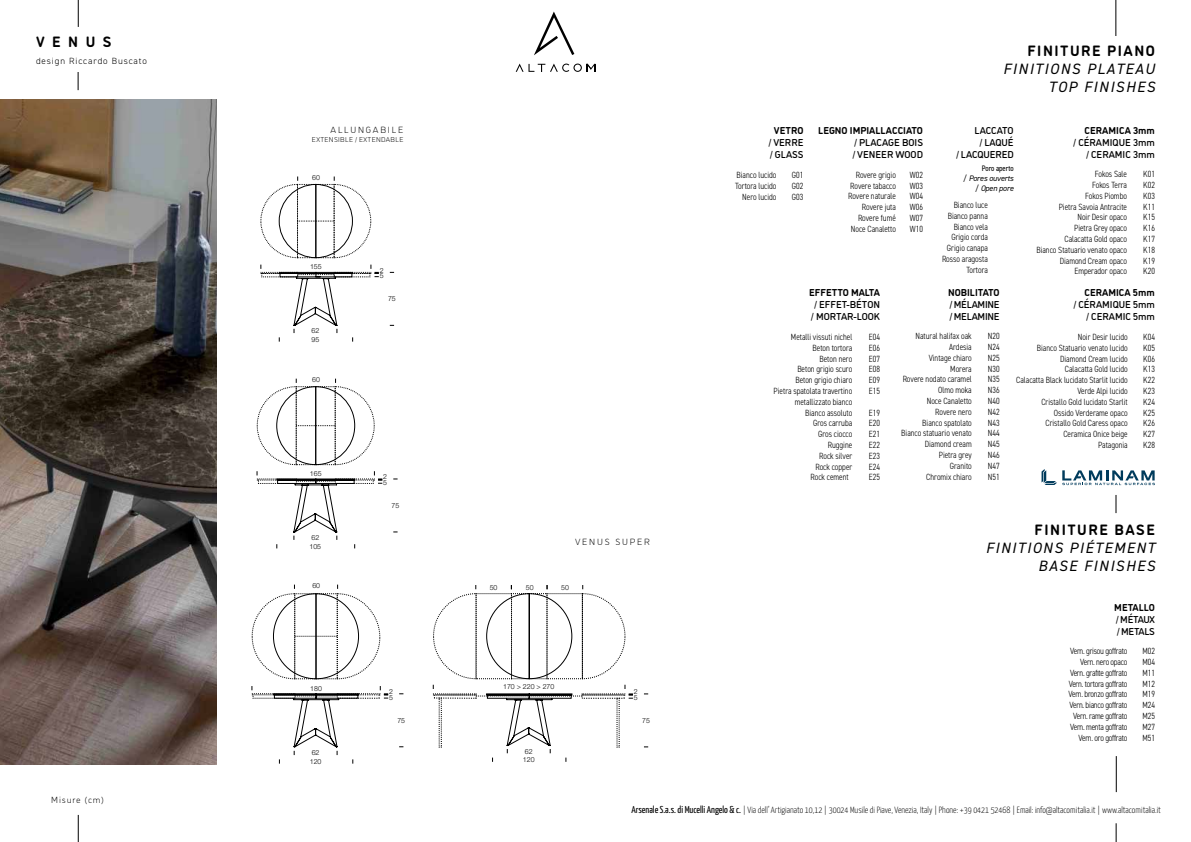
<style>
.page{position:relative;width:1191px;height:842px;background:#fff}
.page>*{position:absolute;margin:0;border:0;box-sizing:border-box;transform-origin:0 0}
.t1{font:italic 15px/18px "DIN2014";letter-spacing:.1em;color:#000;text-align:right}
.t2{font:700 15px "DI Nosaur";letter-spacing:.1em;color:#000}
.t3{font:500 10px/12px "DI Nosaur";color:#000;text-align:right}
.t4{font:700 10px "DI Nosaur";color:#000}
.t5{font:500 10px/12px "DI Nosaur";letter-spacing:-.03em;color:#000}
.t6{font:300 condensed 9px/10.8px "DIN2014";color:#000;text-align:justify}
.t7{font:300 condensed 9px/10.8px "DIN2014";letter-spacing:-.025em;color:#000;text-align:right}
.t8{font:300 9px "Yanone Kaffeesatz";color:#000}
.t9{font:300 9px "DIN2014";letter-spacing:.1em;color:#000}
.t10{font:300 9px "DI Nosaur";letter-spacing:.2em;color:#000}
.t11{font:300 9px "DI Nosaur";letter-spacing:.1em;color:#000}
.t12{font:italic 8px/9.6px "DIN2014";letter-spacing:-.02em;color:#000;text-align:right}
.t13{font:condensed 8px "DIN2014";color:#000}
.t14{font:300 7px/8.6px "Helvetica Neue LT Std";color:#000}
.t15{font:300 7px "DI Nosaur";letter-spacing:.05em;color:#000}
.s1{color:#fff}
.s2{font-weight:400;font-size:10px}
</style>
<div class="page">
<hr style="left:1115px;top:0;width:1px;height:36px;background:#000">
<svg style="left:1116px;top:823px;width:1px;height:19px"></svg>
<svg style="left:534px;top:12px;width:40px;height:43px"></svg>
<svg style="left:516px;top:64px;width:79px;height:8px"></svg>
<svg style="left:78px;top:0;width:1px;height:27px"></svg>
<svg style="left:78px;top:72px;width:1px;height:18px"></svg>
<svg style="left:78px;top:815px;width:1px;height:27px"></svg>
<img style="left:0;top:99px;width:216px;height:665px">
<svg style="left:1041px;top:469px;width:114px;height:16px"></svg>
<svg style="left:1115px;top:495px;width:1px;height:18px"></svg>
<hr style="left:1116px;top:756px;width:1px;height:36px;background:#000">
<svg style="left:261px;top:176px;width:110px;height:82px"></svg>
<div style="left:312px;top:175px;width:8px;height:5px;background:#fff"></div>
<svg style="left:261px;top:265px;width:118px;height:77px"></svg>
<div style="left:311px;top:337px;width:8px;height:5px;background:#fff"></div>
<div style="left:310px;top:264px;width:12px;height:5px;background:#fff"></div>
<svg style="left:257px;top:379px;width:117px;height:86px"></svg>
<div style="left:312px;top:377px;width:8px;height:5px;background:#fff"></div>
<svg style="left:257px;top:471px;width:126px;height:77px"></svg>
<div style="left:309px;top:544px;width:12px;height:5px;background:#fff"></div>
<div style="left:310px;top:471px;width:11px;height:5px;background:#fff"></div>
<svg style="left:252px;top:585px;width:128px;height:95px"></svg>
<div style="left:312px;top:583px;width:9px;height:5px;background:#fff"></div>
<svg style="left:252px;top:686px;width:137px;height:78px"></svg>
<div style="left:309px;top:759px;width:13px;height:5px;background:#fff"></div>
<div style="left:310px;top:686px;width:12px;height:5px;background:#fff"></div>
<svg style="left:433px;top:585px;width:200px;height:177px"></svg>
<div style="left:488px;top:583px;width:11px;height:8px;background:#fff"></div>
<div style="left:524px;top:583px;width:11px;height:8px;background:#fff"></div>
<div style="left:559px;top:583px;width:12px;height:8px;background:#fff"></div>
<div style="left:503px;top:684px;width:51px;height:5px;background:#fff"></div>
<h1 class="t2" style="left:36px;top:31px;width:77px">VENUS</h1>
<p class="t9" style="left:36px;top:55px;width:112px">design Riccardo Buscato</p>
<p class="t11" style="left:51px;top:794px;width:54px">Misure (cm)</p>
<p class="t10" style="left:330px;top:124px;width:74px">ALLUNGABILE</p>
<p class="t15" style="left:312px;top:134px;width:93px">EXTENSIBLE / EXTENDABLE</p>
<p class="t14" style="left:312px;top:173px;width:9px">60</p>
<p class="t14" style="left:310px;top:262px;width:13px">155</p>
<p class="t14" style="left:311px;top:326px;width:9px">62<br>95</p>
<p class="t14" style="left:312px;top:375px;width:9px">60</p>
<p class="t14" style="left:310px;top:469px;width:13px">165</p>
<p class="t14" style="left:309px;top:533px;width:13px">62<br>105</p>
<p class="t14" style="left:312px;top:581px;width:9px">60</p>
<p class="t14" style="left:310px;top:684px;width:13px">180</p>
<p class="t14" style="left:310px;top:748px;width:13px">62<br>120</p>
<p class="t14" style="left:380px;top:266px;width:5px">2</p>
<p class="t14" style="left:380px;top:271px;width:5px">5</p>
<p class="t14" style="left:388px;top:294px;width:9px">75</p>
<p class="t14" style="left:383px;top:472px;width:5px">2</p>
<p class="t14" style="left:383px;top:478px;width:5px">5</p>
<p class="t14" style="left:391px;top:501px;width:9px">75</p>
<p class="t14" style="left:389px;top:687px;width:5px">2</p>
<p class="t14" style="left:389px;top:693px;width:5px">5</p>
<p class="t14" style="left:397px;top:716px;width:9px">75</p>
<p class="t4" style="left:774px;top:123px;width:31px">VETRO</p>
<p class="t3" style="left:769px;top:136px;width:36px;text-align:left">/ VERRE / GLASS</p>
<p class="t6" style="left:735px;top:170px;width:43px;text-align:right">Bianco lucido<br>Tortora lucido<br>Nero lucido</p>
<p class="t6" style="left:792px;top:170px;width:13px">G01<br>G02<br>G03</p>
<p class="t4" style="left:818px;top:123px;width:106px">LEGNO IMPIALLACCIATO</p>
<p class="t3" style="left:853px;top:136px;width:72px;text-align:left">/ PLACAGE BOIS / VENEER WOOD</p>
<p class="t6" style="left:848px;top:169px;width:49px;text-align:right">Rovere grigio<br>Rovere tabacco<br>Rovere naturale<br>Rovere juta<br>Rovere fumé<br>Noce Canaletto</p>
<p class="t6" style="left:910px;top:169px;width:15px">W02<br>W03<br>W04<br>W06<br>W07<br>W10</p>
<h1 class="t2" style="left:1027px;top:40px;width:129px">FINITURE PIANO</h1>
<h1 class="t1" style="left:1003px;top:60px;width:153px">FINITIONS PLATEAU<br>TOP FINISHES</h1>
<p class="t3" style="left:956px;top:124px;width:59px">LACCATO<br>/ LAQUÉ<br>/ LACQUERED</p>
<p class="t13" style="left:981px;top:163px;width:33px">Poro aperto</p>
<p class="t12" style="left:963px;top:173px;width:52px">/ Pores ouverts / Open pore</p>
<p class="t6" style="left:942px;top:200px;width:47px;text-align:right">Bianco luce<br>Bianco panna<br>Bianco vela<br>Grigio corda<br>Grigio canapa<br>Rosso aragosta<br>Tortora</p>
<p class="t4" style="left:1084px;top:123px;width:72px">CERAMICA 3mm</p>
<p class="t3" style="left:1073px;top:136px;width:83px">/ CÉRAMIQUE 3mm / CERAMIC 3mm</p>
<p class="t6" style="left:1036px;top:169px;width:92px;text-align:right">Fokos Sale<br>Fokos Terra<br>Fokos Piombo<br>Pietra Savoia Antracite<br>Noir Desir opaco<br>Pietra Grey opaco<br>Calacatta Gold opaco<br>Bianco Statuario venato opaco<br>Diamond Cream opaco<br>Emperador opaco</p>
<p class="t6" style="left:1143px;top:169px;width:13px">K01<br>K02<br>K03<br>K11<br>K15<br>K16<br>K17<br>K18<br>K19<br>K20</p>
<p class="t10" style="left:575px;top:535px;width:76px">VENUS SUPER</p>
<p class="t14" style="left:490px;top:583px;width:9px">50</p>
<p class="t14" style="left:526px;top:583px;width:9px">50</p>
<p class="t14" style="left:561px;top:583px;width:9px">50</p>
<p class="t14" style="left:503px;top:682px;width:53px">170 &gt; 220 &gt; 270</p>
<p class="t14" style="left:523px;top:747px;width:13px">62<br>120</p>
<p class="t14" style="left:634px;top:687px;width:5px">2</p>
<p class="t14" style="left:634px;top:693px;width:5px">5</p>
<p class="t14" style="left:642px;top:716px;width:9px">75</p>
<p class="t4" style="left:809px;top:285px;width:72px">EFFETTO MALTA</p>
<p class="t3" style="left:811px;top:297px;width:70px;text-align:center">/ EFFET-BÉTON / MORTAR-LOOK</p>
<p class="t6" style="left:869px;top:331px;width:13px">E04<br>E06<br>E07<br>E08<br>E09<br>E15</p>
<p class="t6" style="left:869px;top:407px;width:13px">E19<br>E20<br>E21<br>E22<br>E23<br>E24<br>E25</p>
<p class="t4" style="left:948px;top:285px;width:53px">NOBILITATO</p>
<p class="t5" style="left:949px;top:297px;width:51px">/ MÉLAMINE / MELAMINE</p>
<p class="t6" style="left:901px;top:331px;width:72px;text-align:right">Natural halifax oak<br>Ardesia<br>Vintage chiaro<br>Morera<br>Rovere nodato caramel<br>Olmo moka<br>Noce Canaletto<br>Rovere nero<br>Bianco spatolato<br>Bianco statuario venato<br>Diamond cream<br>Pietra grey<br>Granito<br>Chromix chiaro</p>
<p class="t6" style="left:987px;top:331px;width:13px">N20<br>N24<br>N25<br>N30<br>N35<br>N36<br>N40<br>N42<br>N43<br>N44<br>N45<br>N46<br>N47<br>N51</p>
<p class="t4" style="left:1084px;top:285px;width:72px">CERAMICA 5mm</p>
<p class="t3" style="left:1073px;top:297px;width:83px">/ CÉRAMIQUE 5mm / CERAMIC 5mm</p>
<p class="t6" style="left:773px;top:331px;width:80px;text-align:right">Metalli vissuti nichel<br>Beton tortora<br>Beton nero<br>Beton grigio scuro<br>Beton grigio chiaro<br>Pietra spatolata travertino metallizzato bianco<br>Bianco assoluto<br>Gros carruba<br>Gros ciocco<br>Ruggine<br>Rock silver<br>Rock copper<br>Rock cement<span class="s1">o</span></p>
<p class="t6" style="left:1016px;top:331px;width:113px;text-align:right">Noir Desir lucido<br>Bianco Statuario venato lucido<br>Diamond Cream lucido<br>Calacatta Gold lucido<br>Calacatta Black lucidato Starlit lucido<br>Verde Alpi lucido<br>Cristallo Gold lucidato Starlit<br>Ossido Verderame opaco<br>Cristallo Gold Caress opaco<br>Ceramica Onice beige<br>Patagonia</p>
<p class="t6" style="left:1143px;top:331px;width:13px">K04<br>K05<br>K06<br>K13<br>K22<br>K23<br>K24<br>K25<br>K26<br>K27<br>K28</p>
<h1 class="t2" style="left:1034px;top:519px;width:122px">FINITURE BASE</h1>
<h1 class="t1" style="left:985px;top:539px;width:171px">FINITIONS PIÉTEMENT<br>BASE FINISHES</h1>
<p class="t4" style="left:1114px;top:599px;width:42px">METALLO</p>
<p class="t5" style="left:1116px;top:612px;width:40px">/ MÉTAUX / METALS</p>
<p class="t7" style="left:1068px;top:646px;width:60px">Vern. grisou goffrato<br>Vern. nero opaco<br>Vern. grafite goffrato<br>Vern. tortora goffrato<br>Vern. bronzo goffrato<br>Vern. bianco goffrato<br>Vern. rame goffrato<br>Vern. menta goffrato<br>Vern. oro goffrato</p>
<p class="t6" style="left:1142px;top:646px;width:14px">M02<br>M04<br>M11<br>M12<br>M19<br>M24<br>M25<br>M27<br>M51</p>
<p class="t8" style="left:631px;top:804px;width:531px"><span class="s2">Arsenale S.a.s. di Mucelli Angelo &amp; c.</span> | Via dell’ Artigianato 10,12 | 30024 Musile di Piave, Venezia, Italy | Phone: +39 0421 52468 | Email: info@altacomitalia.it | www.altacomitalia.it</p>
</div>
